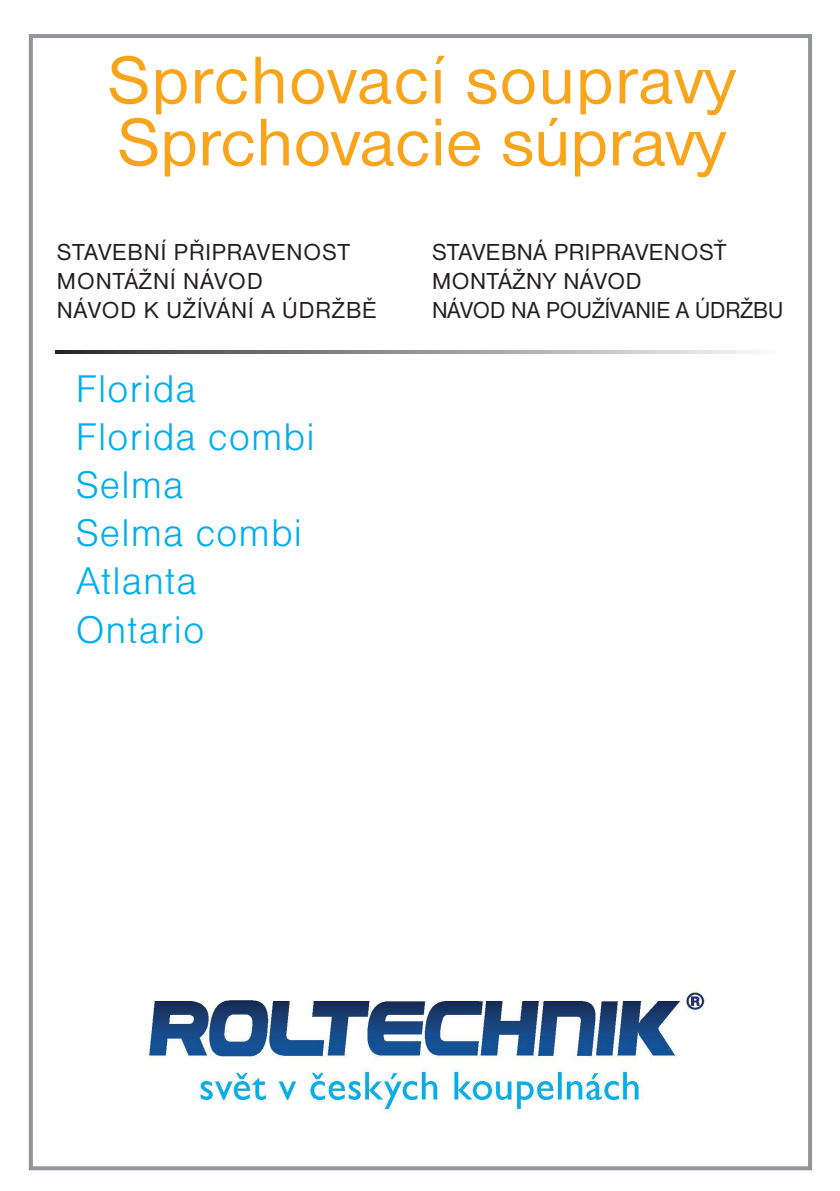
<style>
.page{position:relative;width:840px;height:1191px;background:#fff}
.page>*{position:absolute;margin:0;border:0;box-sizing:border-box;transform-origin:0 0}
.t1{font:70px/62px "Nimbus Sans DOT";letter-spacing:.02em;color:#f9a51b}
.t2{font:40px/48px "Nimbus Sans DOT Ligh";letter-spacing:.025em;color:#00aeef}
.t3{font:24px/28.8px "Nimbus Sans DOT";letter-spacing:.025em;color:#231f20}
</style>
<div class="page">
<div style="left:29px;top:34px;width:782px;height:1136px;border:4px solid #939598"></div>
<svg style="left:55px;top:350px;width:699px;height:3px;background:#8f9092"></svg>
<img style="left:148px;top:991px;width:557px;height:121px">
<p class="t1" style="left:107px;top:50px;width:629px">SPRCHOVACÍ SOUPRAVY<br>SPRCHOVACIE SÚPRAVY</p>
<p class="t3" style="left:57px;top:238px;width:321px">STAVEBNÍ PŘIPRAVENOST<br>MONTÁŽNÍ NÁVOD<br>NÁVOD K UŽÍVÁNÍ A ÚDRŽBĚ</p>
<p class="t3" style="left:432px;top:238px;width:352px">STAVEBNÁ PRIPRAVENOSŤ<br>MONTÁŽNY NÁVOD<br>NÁVOD NA POUŽÍVANIE A ÚDRŽBU</p>
<p class="t2" style="left:76px;top:366px;width:240px">Florida<br>Florida combi<br>Selma<br>Selma combi<br>Atlanta<br>Ontario</p>
</div>
